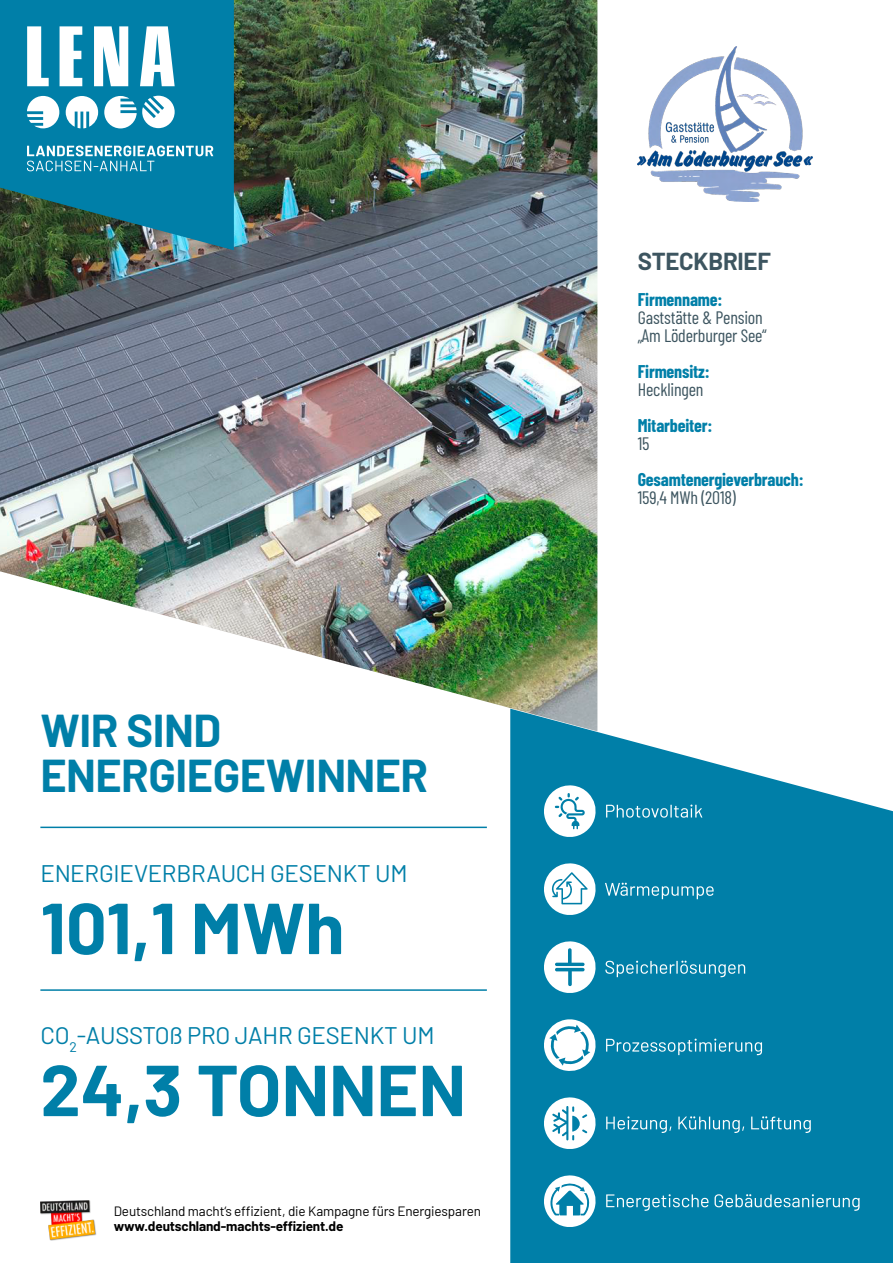
<style>
.page{position:relative;width:893px;height:1263px;background:#fff}
.page>*{position:absolute;margin:0;border:0;box-sizing:border-box;transform-origin:0 0}
.t1{font:700 72px "Barlow";color:#007fa8}
.t2{font:700 45px/45px "Barlow";letter-spacing:-.01em;color:#007fa8}
.t3{font:24px "Barlow";letter-spacing:-.01em;color:#007fa8}
.t4{font:700 24px "Barlow";letter-spacing:-.01em;color:#3d5560}
.t5{font:18px/18px "Barlow Condensed";letter-spacing:-.01em;color:#3d5560}
.t6{font:700 18px "Barlow Condensed";letter-spacing:-.01em;color:#007fa8}
.t7{font:13.5px "Barlow";letter-spacing:-.01em;color:#000}
.t8{font:700 13.5px "Barlow";letter-spacing:-.01em;color:#000}
</style>
<div class="page">
<svg style="left:510px;top:709px;width:383px;height:554px;background:#1a8cb1"></svg>
<img style="left:0;top:0;width:597px;height:731px">
<hr style="left:40px;top:827px;width:447px;height:1px;background:#007fa8">
<hr style="left:40px;top:989px;width:447px;height:2px;background:#007fa8">
<svg style="left:0;top:0;width:234px;height:250px;background:#0c7896"></svg>
<svg style="left:27px;top:146px;width:186px;height:25px;background:#44a1bf"></svg>
<svg style="left:27px;top:26px;width:22px;height:60px"></svg>
<svg style="left:60px;top:26px;width:22px;height:60px"></svg>
<svg style="left:94px;top:26px;width:34px;height:60px"></svg>
<svg style="left:140px;top:26px;width:35px;height:60px"></svg>
<svg style="left:27px;top:96px;width:32px;height:32px"></svg>
<svg style="left:104px;top:96px;width:71px;height:32px"></svg>
<svg style="left:66px;top:96px;width:32px;height:32px"></svg>
<img style="left:40px;top:1200px;width:56px;height:41px">
<img style="left:638px;top:47px;width:174px;height:154px">
<svg style="left:544px;top:784px;width:53px;height:53px"></svg>
<svg style="left:606px;top:804px;width:96px;height:14px"></svg>
<svg style="left:544px;top:862px;width:53px;height:53px"></svg>
<svg style="left:605px;top:883px;width:109px;height:16px;background:#369aba"></svg>
<svg style="left:544px;top:940px;width:53px;height:53px"></svg>
<svg style="left:605px;top:961px;width:140px;height:16px;background:#3599b9"></svg>
<svg style="left:544px;top:1019px;width:53px;height:53px"></svg>
<svg style="left:606px;top:1039px;width:156px;height:16px;background:#3398b9"></svg>
<svg style="left:544px;top:1096px;width:53px;height:53px"></svg>
<svg style="left:606px;top:1116px;width:65px;height:17px"></svg>
<svg style="left:678px;top:1116px;width:66px;height:17px"></svg>
<svg style="left:751px;top:1116px;width:60px;height:17px"></svg>
<svg style="left:544px;top:1174px;width:53px;height:53px"></svg>
<svg style="left:606px;top:1194px;width:102px;height:17px;background:#3297b8"></svg>
<svg style="left:715px;top:1194px;width:145px;height:17px;background:#3398b9"></svg>
<h2 class="t2" style="left:40px;top:705px;width:389px">WIR SIND<br>ENERGIEGEWINNER</h2>
<h3 class="t3" style="left:40px;top:856px;width:369px">ENERGIEVERBRAUCH GESENKT UM</h3>
<h1 class="t1" style="left:40px;top:875px;width:306px">101,1 MWh</h1>
<h3 class="t3" style="left:40px;top:1018px;width:396px">CO<sub>2</sub>-AUSSTOß PRO JAHR GESENKT UM</h3>
<h1 class="t1" style="left:40px;top:1037px;width:427px">24,3 TONNEN</h1>
<p class="t7" style="left:114px;top:1202px;width:369px">Deutschland macht‘s effizient, die Kampagne fürs Energiesparen</p>
<p class="t8" style="left:114px;top:1216px;width:231px">www.deutschland-machts-effizient.de</p>
<h3 class="t4" style="left:638px;top:244px;width:134px">STECKBRIEF</h3>
<p class="t6" style="left:638px;top:287px;width:86px">Firmenname:</p>
<p class="t5" style="left:638px;top:307px;width:130px">Gaststätte &amp; Pension „Am Löderburger See“</p>
<p class="t6" style="left:638px;top:359px;width:73px">Firmensitz:</p>
<p class="t5" style="left:638px;top:379px;width:67px">Hecklingen</p>
<p class="t6" style="left:638px;top:413px;width:76px">Mitarbeiter:</p>
<p class="t5" style="left:638px;top:433px;width:13px">15</p>
<p class="t6" style="left:638px;top:467px;width:167px">Gesamtenergieverbrauch:</p>
<p class="t5" style="left:638px;top:487px;width:100px">159,4 MWh (2018)</p>
</div>
